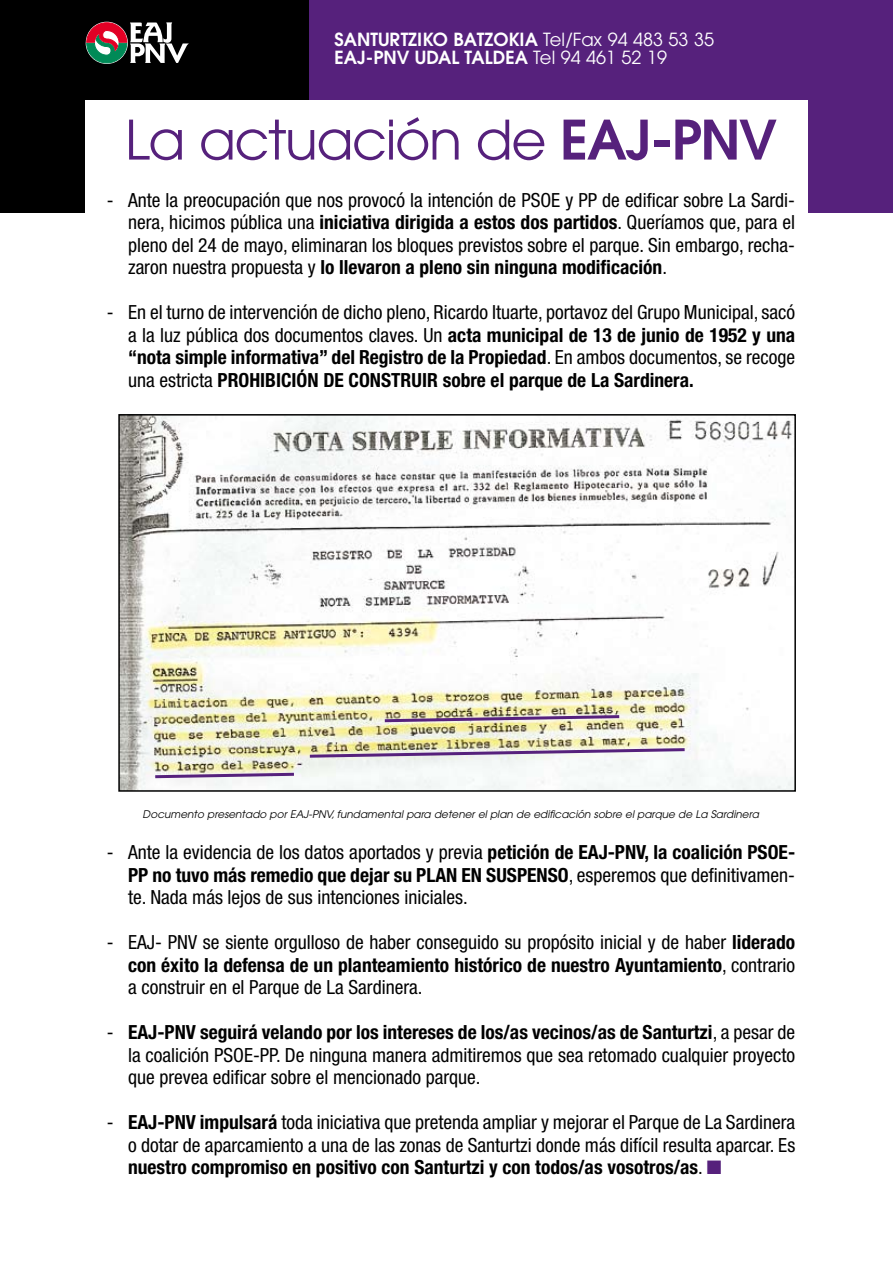
<style>
.page{position:relative;width:893px;height:1263px;background:#fff}
.page>*{position:absolute;margin:0;border:0;box-sizing:border-box;transform-origin:0 0}
.t1{font:54px "Avant Garde";letter-spacing:-.025em;color:#56217c}
.t2{font:condensed 19.5px/22.5px "Helvetica Neue";color:#000;text-align:justify}
.t3{font:600 18px/18px "Avant Garde";color:#fff}
.t4{font:italic 10.5px "Avant Garde";color:#000}
.s1{font-weight:400}
.s2{font-weight:600}
.s3{font-weight:700}
.s4{color:#56217c}
</style>
<div class="page">
<div style="left:0;top:0;width:893px;height:213px;background:#56217c"></div>
<div style="left:0;top:0;width:309px;height:213px;background:#000"></div>
<div style="left:86px;top:22px;width:42px;height:42px;border:2px solid #fff;border-radius:20px"></div>
<svg style="left:86px;top:22px;width:103px;height:41px"></svg>
<div style="left:85px;top:100px;width:723px;height:121px;background:#fff"></div>
<img style="left:121px;top:417px;width:672px;height:372px">
<div style="left:118px;top:414px;width:678px;height:378px;border:2px solid #000"></div>
<svg style="left:382px;top:713px;width:240px;height:11px;background:#b6a5a2"></svg>
<svg style="left:307px;top:747px;width:381px;height:12px"></svg>
<svg style="left:152px;top:771px;width:145px;height:9px"></svg>
<p class="t3" style="left:334px;top:30px;width:381px">SANTURTZIKO BATZOKIA <span class="s1">Tel/Fax 94 483 53 35<br></span>EAJ-PNV UDAL TALDEA <span class="s1">Tel 94 461 52 19</span></p>
<h1 class="t1" style="left:125px;top:108px;width:654px">La actuación de <span class="s2">EAJ-PNV</span></h1>
<p class="t2" style="left:128px;top:188px;width:669px;text-indent:-21px">- Ante la preocupación que nos provocó la intención de PSOE y PP de edificar sobre La Sardi&shy;nera, hicimos pública una <span class="s3">iniciativa dirigida a estos dos partidos</span>. Queríamos que, para el pleno del 24 de mayo, eliminaran los bloques previstos sobre el parque. Sin embargo, recha&shy;zaron nuestra propuesta y <span class="s3">lo llevaron a pleno sin ninguna modificación</span>.</p>
<p class="t2" style="left:128px;top:301px;width:669px;text-indent:-21px">- En el turno de intervención de dicho pleno, Ricardo Ituarte, portavoz del Grupo Municipal, sacó a la luz pública dos documentos claves. Un <span class="s3">acta municipal de 13 de junio de 1952 y una “nota simple informativa” del Registro de la Propiedad</span>. En ambos documentos, se recoge una estricta <span class="s3">PROHIBICIÓN DE CONSTRUIR sobre el parque de La Sardinera.</span></p>
<p class="t4" style="left:143px;top:808px;width:618px">Documento presentado por EAJ-PNV, fundamental para detener el plan de edificación sobre el parque de La Sardinera</p>
<p class="t2" style="left:128px;top:841px;width:669px;text-indent:-21px">- Ante la evidencia de los datos aportados y previa <span class="s3">petición de EAJ-PNV, la coalición PSOE-PP no tuvo más remedio que dejar su PLAN EN SUSPENSO</span>, esperemos que definitivamen&shy;te. Nada más lejos de sus intenciones iniciales.</p>
<p class="t2" style="left:128px;top:931px;width:669px;text-indent:-21px">- EAJ- PNV se siente orgulloso de haber conseguido su propósito inicial y de haber <span class="s3">liderado con éxito la defensa de un planteamiento histórico de nuestro Ayuntamiento</span>, contrario a construir en el Parque de La Sardinera.</p>
<p class="t2" style="left:128px;top:1021px;width:669px;text-indent:-21px">- <span class="s3">EAJ-PNV seguirá velando por los intereses de los/as vecinos/as de Santurtzi</span>, a pesar de la coalición PSOE-PP. De ninguna manera admitiremos que sea retomado cualquier proyecto que prevea edificar sobre el mencionado parque.</p>
<p class="t2" style="left:128px;top:1111px;width:669px;text-indent:-21px">- <span class="s3">EAJ-PNV impulsará</span> toda iniciativa que pretenda ampliar y mejorar el Parque de La Sardinera o dotar de aparcamiento a una de las zonas de Santurtzi donde más difícil resulta aparcar. Es <span class="s3">nuestro compromiso en positivo con Santurtzi y con todos/as vosotros/as</span>. <span class="s4">■</span></p>
</div>
